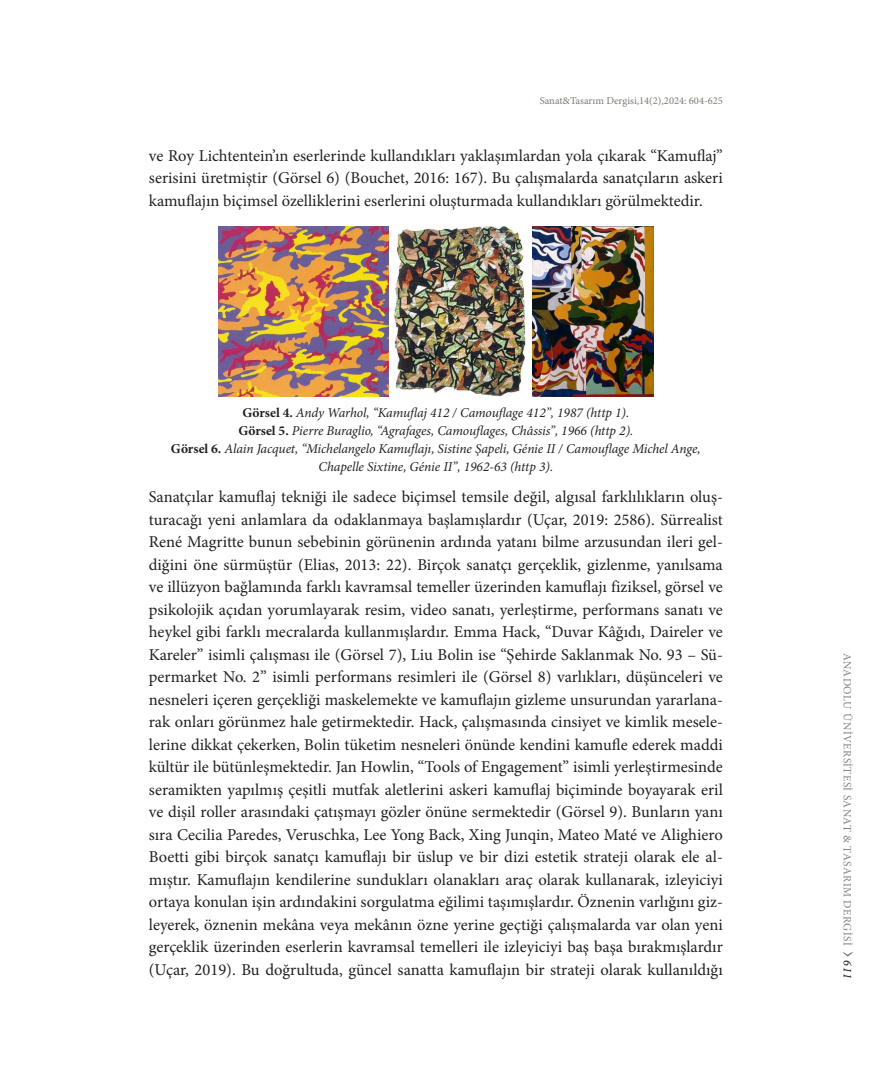
<style>
.page{position:relative;width:893px;height:1085px;background:#fff}
.page>*{position:absolute;margin:0;border:0;box-sizing:border-box;transform-origin:0 0}
.metin{font:16.5px/22.5px "Minion Pro";color:#231f20;text-align:justify}
.gorsel_altyazilari{font:italic 13.5px/18px "Minion Pro";letter-spacing:-.01em;color:#231f20;text-align:center}
.t1{font:11.25px "Minion Pro";letter-spacing:.04em;color:#808285}
.t2{font:10.5px "Minion Pro";color:#7d796d}
.s1{font-weight:700;font-style:normal}
.s2{font-weight:500;font-style:italic;font-size:12px;color:#231f20}
</style>
<div class="page">
<svg style="left:842px;top:952px;width:11px;height:4px"></svg>
<img style="left:219px;top:226px;width:169px;height:170px">
<img style="left:394px;top:226px;width:131px;height:170px">
<img style="left:532px;top:226px;width:121px;height:170px">
<p class="t2" style="left:540px;top:94px;width:185px">Sanat&amp;Tasarım Dergisi,14(2),2024: 604-625</p>
<p class="metin" style="left:149px;top:144px;width:576px">ve Roy Lichtentein’ın eserlerinde kullandıkları yaklaşımlardan yola çıkarak “Kamuflaj” serisini üretmiştir (Görsel 6) (Bouchet, 2016: 167). Bu çalışmalarda sanatçıların askeri kamuflajın biçimsel özelliklerini eserlerini oluşturmada kullandıkları görülmektedir.</p>
<p class="gorsel_altyazilari" style="left:242px;top:403px;width:388px"><span class="s1">Görsel 4.</span> Andy Warhol, “Kamuflaj 412 / Camouflage 412”, 1987 (http 1).</p>
<p class="gorsel_altyazilari" style="left:238px;top:421px;width:396px"><span class="s1">Görsel 5.</span> Pierre Buraglio, “Agrafages, Camouflages, Châssis”, 1966 (http 2).</p>
<p class="gorsel_altyazilari" style="left:171px;top:439px;width:531px"><span class="s1">Görsel 6.</span> Alain Jacquet, “Michelangelo Kamuflajı, Sistine Şapeli, Génie II / Camouflage Michel Ange,<br>Chapelle Sixtine, Génie II”, 1962-63 (http 3).</p>
<p class="metin" style="left:149px;top:485px;width:576px">Sanatçılar kamuflaj tekniği ile sadece biçimsel temsile değil, algısal farklılıkların oluş&shy;turacağı yeni anlamlara da odaklanmaya başlamışlardır (Uçar, 2019: 2586). Sürrealist René Magritte bunun sebebinin görünenin ardında yatanı bilme arzusundan ileri gel&shy;diğini öne sürmüştür (Elias, 2013: 22). Birçok sanatçı gerçeklik, gizlenme, yanılsama ve illüzyon bağlamında farklı kavramsal temeller üzerinden kamuflajı fiziksel, görsel ve psikolojik açıdan yorumlayarak resim, video sanatı, yerleştirme, performans sanatı ve heykel gibi farklı mecralarda kullanmışlardır. Emma Hack, “Duvar Kâğıdı, Daireler ve Kareler” isimli çalışması ile (Görsel 7), Liu Bolin ise “Şehirde Saklanmak No. 93 – Sü&shy;permarket No. 2” isimli performans resimleri ile (Görsel 8) varlıkları, düşünceleri ve nesneleri içeren gerçekliği maskelemekte ve kamuflajın gizleme unsurundan yararlana&shy;rak onları görünmez hale getirmektedir. Hack, çalışmasında cinsiyet ve kimlik mesele&shy;lerine dikkat çekerken, Bolin tüketim nesneleri önünde kendini kamufle ederek maddi kültür ile bütünleşmektedir. Jan Howlin, “Tools of Engagement” isimli yerleştirmesinde seramikten yapılmış çeşitli mutfak aletlerini askeri kamuflaj biçiminde boyayarak eril ve dişil roller arasındaki çatışmayı gözler önüne sermektedir (Görsel 9). Bunların yanı sıra Cecilia Paredes, Veruschka, Lee Yong Back, Xing Junqin, Mateo Maté ve Alighiero Boetti gibi birçok sanatçı kamuflajı bir üslup ve bir dizi estetik strateji olarak ele al&shy;mıştır. Kamuflajın kendilerine sundukları olanakları araç olarak kullanarak, izleyiciyi ortaya konulan işin ardındakini sorgulatma eğilimi taşımışlardır. Öznenin varlığını giz&shy;leyerek, öznenin mekâna veya mekânın özne yerine geçtiği çalışmalarda var olan yeni gerçeklik üzerinden eserlerin kavramsal temelleri ile izleyiciyi baş başa bırakmışlardır (Uçar, 2019). Bu doğrultuda, güncel sanatta kamuflajın bir strateji olarak kullanıldığı</p>
<p class="t1" style="left:855px;top:652px;width:327px;rotate:90deg">ANADOLU ÜNİVERSİTESİ SANAT &amp; TASARIM DERGİSİ <span class="s2">611</span></p>
</div>
